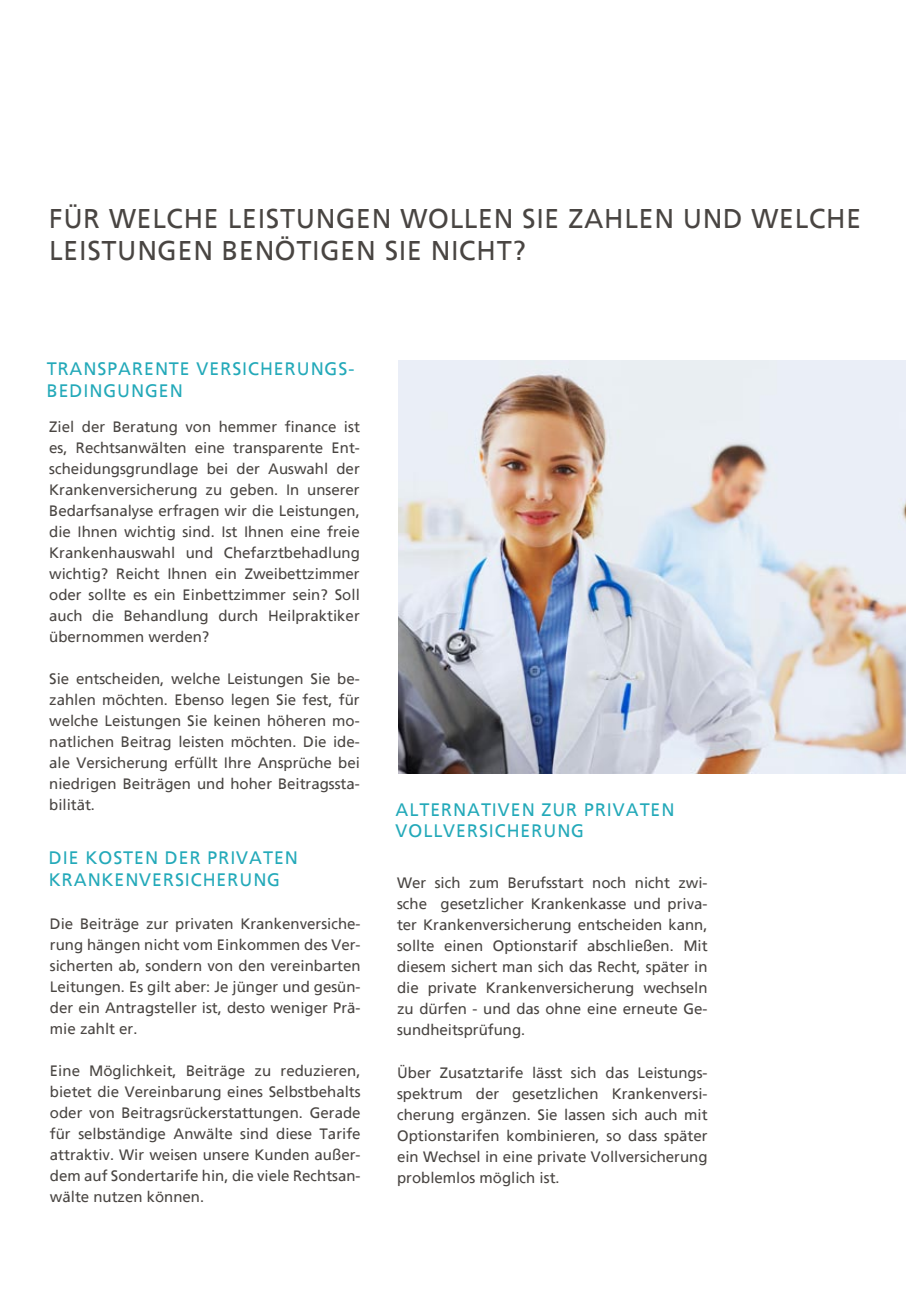
<style>
.page{position:relative;width:906px;height:1289px;background:#fff}
.page>*{position:absolute;margin:0;border:0;box-sizing:border-box;transform-origin:0 0}
.t1{font:27px/32.4px "Frutiger Linotype";letter-spacing:.025em;color:#494542}
.t2{font:18px/21.6px "Frutiger Linotype";letter-spacing:.05em;color:#23a9b9}
.t3{font:15px/21px "Frutiger Linotype";color:#494542;text-align:justify}
</style>
<div class="page">
<img style="left:398px;top:360px;width:507px;height:413px">
<p class="t1" style="left:49px;top:202px;width:813px">FÜR WELCHE LEISTUNGEN WOLLEN SIE ZAHLEN UND WELCHE<br>LEISTUNGEN BENÖTIGEN SIE NICHT?</p>
<p class="t2" style="left:47px;top:358px;width:309px">TRANSPARENTE VERSICHERUNGS-<br>BEDINGUNGEN</p>
<p class="t3" style="left:49px;top:416px;width:312px">Ziel der Beratung von hemmer finance ist es, Rechtsanwälten eine transparente Ent&shy;scheidungsgrundlage bei der Auswahl der Krankenversicherung zu geben. In unserer Bedarfsanalyse erfragen wir die Leistungen, die Ihnen wichtig sind. Ist Ihnen eine freie Krankenhauswahl und Chefarztbehadlung wichtig? Reicht Ihnen ein Zweibettzimmer oder sollte es ein Einbettzimmer sein? Soll auch die Behandlung durch Heilpraktiker übernommen werden?</p>
<p class="t3" style="left:49px;top:668px;width:312px">Sie entscheiden, welche Leistungen Sie be&shy;zahlen möchten. Ebenso legen Sie fest, für welche Leistungen Sie keinen höheren mo&shy;natlichen Beitrag leisten möchten. Die ide&shy;ale Versicherung erfüllt Ihre Ansprüche bei niedrigen Beiträgen und hoher Beitragssta&shy;bilität.</p>
<p class="t2" style="left:49px;top:847px;width:250px">DIE KOSTEN DER PRIVATEN<br>KRANKENVERSICHERUNG</p>
<p class="t3" style="left:50px;top:913px;width:312px">Die Beiträge zur privaten Krankenversiche&shy;rung hängen nicht vom Einkommen des Ver&shy;sicherten ab, sondern von den vereinbarten Leitungen. Es gilt aber: Je jünger und gesün&shy;der ein Antragsteller ist, desto weniger Prä&shy;mie zahlt er.</p>
<p class="t3" style="left:50px;top:1060px;width:312px">Eine Möglichkeit, Beiträge zu reduzieren, bietet die Vereinbarung eines Selbstbehalts oder von Beitragsrückerstattungen. Gerade für selbständige Anwälte sind diese Tarife attraktiv. Wir weisen unsere Kunden außer&shy;dem auf Sondertarife hin, die viele Rechtsan&shy;wälte nutzen können.</p>
<p class="t2" style="left:395px;top:798px;width:280px">ALTERNATIVEN ZUR PRIVATEN<br>VOLLVERSICHERUNG</p>
<p class="t3" style="left:397px;top:872px;width:312px">Wer sich zum Berufsstart noch nicht zwi&shy;sche gesetzlicher Krankenkasse und priva&shy;ter Krankenversicherung entscheiden kann, sollte einen Optionstarif abschließen. Mit diesem sichert man sich das Recht, später in die private Krankenversicherung wechseln zu dürfen - und das ohne eine erneute Ge&shy;sundheitsprüfung.</p>
<p class="t3" style="left:397px;top:1061px;width:312px">Über Zusatztarife lässt sich das Leistungs&shy;spektrum der gesetzlichen Krankenversi&shy;cherung ergänzen. Sie lassen sich auch mit Optionstarifen kombinieren, so dass später ein Wechsel in eine private Vollversicherung problemlos möglich ist.</p>
</div>
